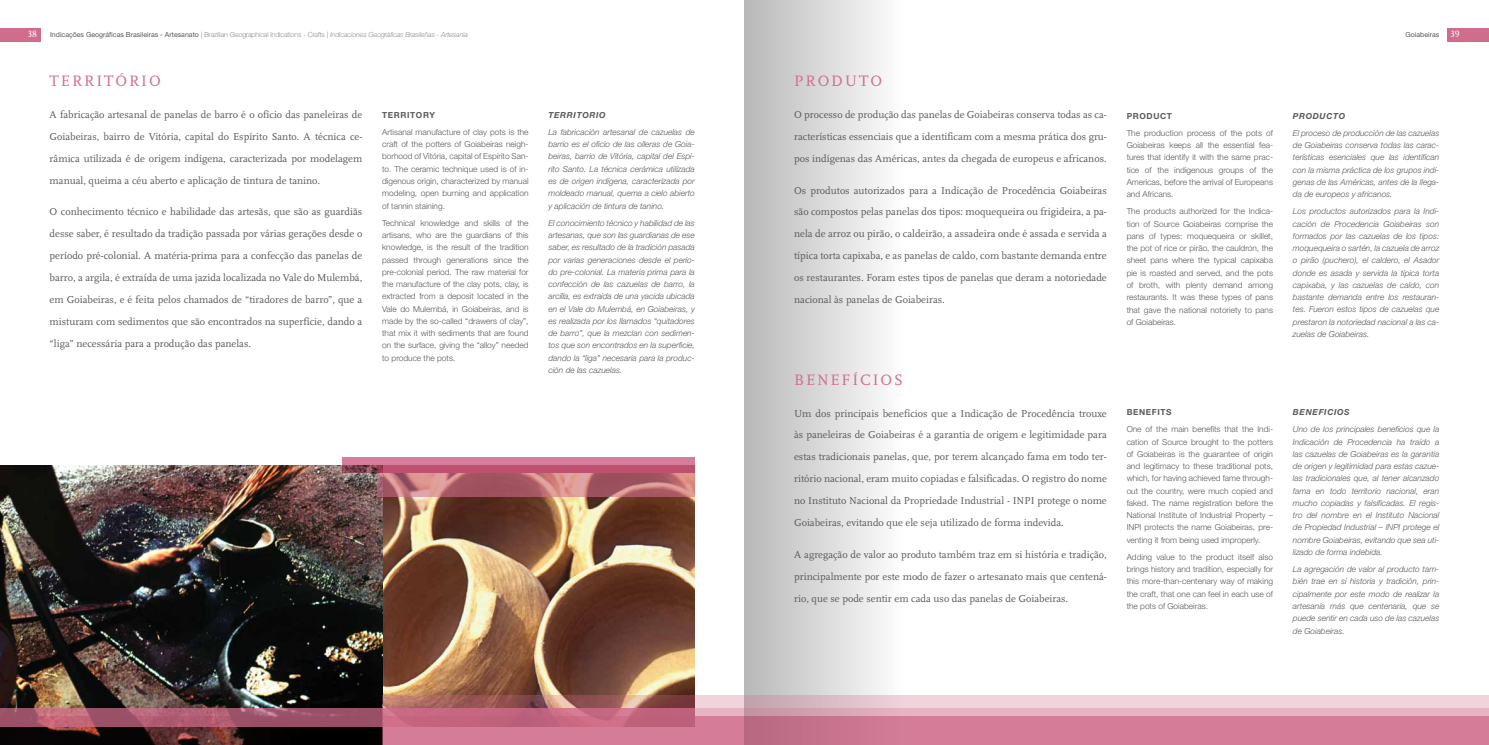
<style>
.page{position:relative;width:1489px;height:745px;background:#fff}
.page>*{position:absolute;margin:0;border:0;box-sizing:border-box;transform-origin:0 0}
.t1{font:15.75px "Scala";letter-spacing:.12em;color:#d16d8c}
.t2{font:10.5px/21.9px "Scala";color:#58595b;text-align:justify}
.t3{font:9.62px "Scala Caps";color:#fff}
.t4{font:italic 300 8.31px/12.2px "Helvetica Neue LT Pro";color:#58595b;text-align:justify}
.t5{font:300 8.31px/12.2px "Helvetica Neue LT Pro";color:#58595b;text-align:justify}
.t6{font:italic 700 8.31px "Helvetica Neue LT Pro";letter-spacing:.075em;color:#58595b}
.t7{font:700 8.31px "Helvetica Neue LT Pro";letter-spacing:.075em;color:#58595b}
.t8{font:7px "Helvetica Neue LT Pro";color:#58595b}
.s1{font-weight:100}
.s2{font-weight:100;font-style:italic}
.s3{font-family:"Scala Caps";font-size:9.62px;color:#fff}
</style>
<div class="page">
<div style="left:744px;top:0;width:161px;height:744px;background:linear-gradient(to right,#b8b8b8,#fefefe)"></div>
<div style="left:0;top:28px;width:41px;height:13px;background:#d16d8c"></div>
<div style="left:1446px;top:28px;width:42px;height:13px;background:#d16d8c"></div>
<img style="left:383px;top:496px;width:311px;height:198px">
<img style="left:0;top:465px;width:383px;height:242px">
<svg style="left:0;top:725px;width:382px;height:19px;fill:#070505"></svg>
<svg style="left:377px;top:472px;width:317px;height:24px"></svg>
<svg style="left:0;top:707px;width:382px;height:18px;fill:#9b5369"></svg>
<svg style="left:382px;top:694px;width:1106px;height:13px;fill:#f1d3dc"></svg>
<svg style="left:382px;top:707px;width:1106px;height:37px;fill:#d57d98"></svg>
<svg style="left:342px;top:457px;width:352px;height:15px;fill:#d67e99"></svg>
<p class="t3" style="left:27px;top:28px;width:11px">38</p>
<p class="t8" style="left:50px;top:30px;width:419px">Indicações Geográficas Brasileiras - Artesanato <span class="s1">| Brazilian Geographical Indications - Crafts |</span> <span class="s2">Indicaciones Geográficas Brasileñas - Artesanía</span></p>
<p class="t8" style="left:1405px;top:30px;width:56px">Goiabeiras <span class="s3">39</span></p>
<h1 class="t1" style="left:50px;top:72px;width:13px">território</h1>
<p class="t2" style="left:50px;top:104px;width:314px">A fabricação artesanal de panelas de barro é o ofício das paneleiras de Goiabeiras, bairro de Vitória, capital do Espírito Santo. A técnica ce&shy;râmica utilizada é de origem indígena, caracterizada por modelagem manual, queima a céu aberto e aplicação de tintura de tanino.</p>
<p class="t2" style="left:50px;top:201px;width:314px">O conhecimento técnico e habilidade das artesãs, que são as guardiãs desse saber, é resultado da tradição passada por várias gerações desde o período pré-colonial. A matéria-prima para a confecção das panelas de barro, a argila, é extraída de uma jazida localizada no Vale do Mulembá, em Goiabeiras, e é feita pelos chamados de “tiradores de barro”, que a misturam com sedimentos que são encontrados na superfície, dando a “liga” necessária para a produção das panelas.</p>
<p class="t7" style="left:382px;top:109px;width:55px">TERRITORY</p>
<p class="t5" style="left:382px;top:126px;width:148px">Artisanal manufacture of clay pots is the craft of the potters of Goiabeiras neigh&shy;borhood of Vitória, capital of Espírito San&shy;to. The ceramic technique used is of in&shy;digenous origin, characterized by manual modeling, open burning and application of tannin staining.</p>
<p class="t5" style="left:382px;top:216px;width:148px">Technical knowledge and skills of the artisans, who are the guardians of this knowledge, is the result of the tradition passed through generations since the pre-colonial period. The raw material for the manufacture of the clay pots, clay, is extracted from a deposit located in the Vale do Mulembá, in Goiabeiras, and is made by the so-called “drawers of clay”, that mix it with sediments that are found on the surface, giving the “alloy” needed to produce the pots.</p>
<p class="t6" style="left:548px;top:109px;width:32px">TERRITO</p>
<p class="t6" style="left:589px;top:109px;width:13px">RIO</p>
<p class="t4" style="left:548px;top:126px;width:148px">La fabricación artesanal de cazuelas de barrio es el oficio de las olleras de Goia&shy;beiras, barrio de Vitória, capital del Espí&shy;rito Santo. La técnica cerámica utilizada es de origen indígena, caracterizada por moldeado manual, quema a cielo abierto y aplicación de tintura de tanino.</p>
<p class="t4" style="left:548px;top:216px;width:148px">El conocimiento técnico y habilidad de las artesanas, que son las guardianas de ese saber, es resultado de la tradición pasada por varias generaciones desde el perío&shy;do pre-colonial. La materia prima para la confección de las cazuelas de barro, la arcilla, es extraída de una yacida ubicada en el Vale do Mulembá, en Goiabeiras, y es realizada por los llamados “quitadores de barro”, que la mezclan con sedimen&shy;tos que son encontrados en la superficie, dando la “liga” necesaria para la produc&shy;ción de las cazuelas.</p>
<h1 class="t1" style="left:794px;top:72px;width:13px">pro</h1>
<h1 class="t1" style="left:831px;top:72px;width:27px">duto</h1>
<p class="t2" style="left:794px;top:104px;width:314px">O processo de produção das panelas de Goiabeiras conserva todas as ca&shy;racterísticas essenciais que a identificam com a mesma prática dos gru&shy;pos indígenas das Américas, antes da chegada de europeus e africanos.</p>
<p class="t2" style="left:794px;top:179px;width:314px">Os produtos autorizados para a Indicação de Procedência Goiabeiras são compostos pelas panelas dos tipos: moquequeira ou frigideira, a pa&shy;nela de arroz ou pirão, o caldeirão, a assadeira onde é assada e servida a típica torta capixaba, e as panelas de caldo, com bastante demanda entre os restaurantes. Foram estes tipos de panelas que deram a notoriedade nacional às panelas de Goiabeiras.</p>
<h1 class="t1" style="left:794px;top:371px;width:24px">bene</h1>
<h1 class="t1" style="left:841px;top:371px;width:42px">fícios</h1>
<p class="t2" style="left:794px;top:402px;width:314px">Um dos principais benefícios que a Indicação de Procedência trouxe às paneleiras de Goiabeiras é a garantia de origem e legitimidade para estas tradicionais panelas, que, por terem alcançado fama em todo ter&shy;ritório nacional, eram muito copiadas e falsificadas. O registro do nome no Instituto Nacional da Propriedade Industrial - INPI protege o nome Goiabeiras, evitando que ele seja utilizado de forma indevida.</p>
<p class="t2" style="left:794px;top:543px;width:314px">A agregação de valor ao produto também traz em si história e tradição, principalmente por este modo de fazer o artesanato mais que centená&shy;rio, que se pode sentir em cada uso das panelas de Goiabeiras.</p>
<p class="t7" style="left:1126px;top:110px;width:21px">PRODUCT</p>
<p class="t5" style="left:1126px;top:126px;width:148px">The production process of the pots of Goiabeiras keeps all the essential fea&shy;tures that identify it with the same prac&shy;tice of the indigenous groups of the Americas, before the arrival of Europeans and Africans.</p>
<p class="t5" style="left:1126px;top:205px;width:148px">The products authorized for the Indica&shy;tion of Source Goiabeiras comprise the pans of types: moquequeira or skillet, the pot of rice or pirão, the cauldron, the sheet pans where the typical capixaba pie is roasted and served, and the pots of broth, with plenty demand among restaurants. It was these types of pans that gave the national notoriety to pans of Goiabeiras.</p>
<p class="t6" style="left:1292px;top:110px;width:21px">PRODUCTO</p>
<p class="t4" style="left:1292px;top:126px;width:148px">El proceso de producción de las cazuelas de Goiabeiras conserva todas las carac&shy;terísticas esenciales que las identifican con la misma práctica de los grupos indí&shy;genas de las Américas, antes de la llega&shy;da de europeos y africanos.</p>
<p class="t4" style="left:1292px;top:205px;width:148px">Los productos autorizados para la Indi&shy;cación de Procedencia Goiabeiras son formados por las cazuelas de los tipos: moquequeira o sartén, la cazuela de arroz o pirão (puchero), el caldero, el Asador donde es asada y servida la típica torta capixaba, y las cazuelas de caldo, con bastante demanda entre los restauran&shy;tes. Fueron estos tipos de cazuelas que prestaron la notoriedad nacional a las ca&shy;zuelas de Goiabeiras.</p>
<p class="t7" style="left:1126px;top:406px;width:47px">BENEFITS</p>
<p class="t5" style="left:1126px;top:423px;width:148px">One of the main benefits that the Indi&shy;cation of Source brought to the potters of Goiabeiras is the guarantee of origin and legitimacy to these traditional pots, which, for having achieved fame through&shy;out the country, were much copied and faked. The name registration before the National Institute of Industrial Property – INPI protects the name Goiabeiras, pre&shy;venting it from being used improperly.</p>
<p class="t5" style="left:1126px;top:550px;width:148px">Adding value to the product itself also brings history and tradition, especially for this more-than-centenary way of making the craft, that one can feel in each use of the pots of Goiabeiras.</p>
<p class="t6" style="left:1292px;top:406px;width:38px">BENEFICIO</p>
<p class="t6" style="left:1344px;top:406px;width:7px">S</p>
<p class="t4" style="left:1292px;top:423px;width:148px">Uno de los principales beneficios que la Indicación de Procedencia ha traído a las cazuelas de Goiabeiras es la garantía de origen y legitimidad para estas cazue&shy;las tradicionales que, al tener alcanzado fama en todo territorio nacional, eran mucho copiadas y falsificadas. El regis&shy;tro del nombre en el Instituto Nacional de Propiedad Industrial – INPI protege el nombre Goiabeiras, evitando que sea uti&shy;lizado de forma indebida.</p>
<p class="t4" style="left:1292px;top:562px;width:148px">La agregación de valor al producto tam&shy;bién trae en sí historia y tradición, prin&shy;cipalmente por este modo de realizar la artesanía más que centenaria, que se puede sentir en cada uso de las cazuelas de Goiabeiras.</p>
</div>
